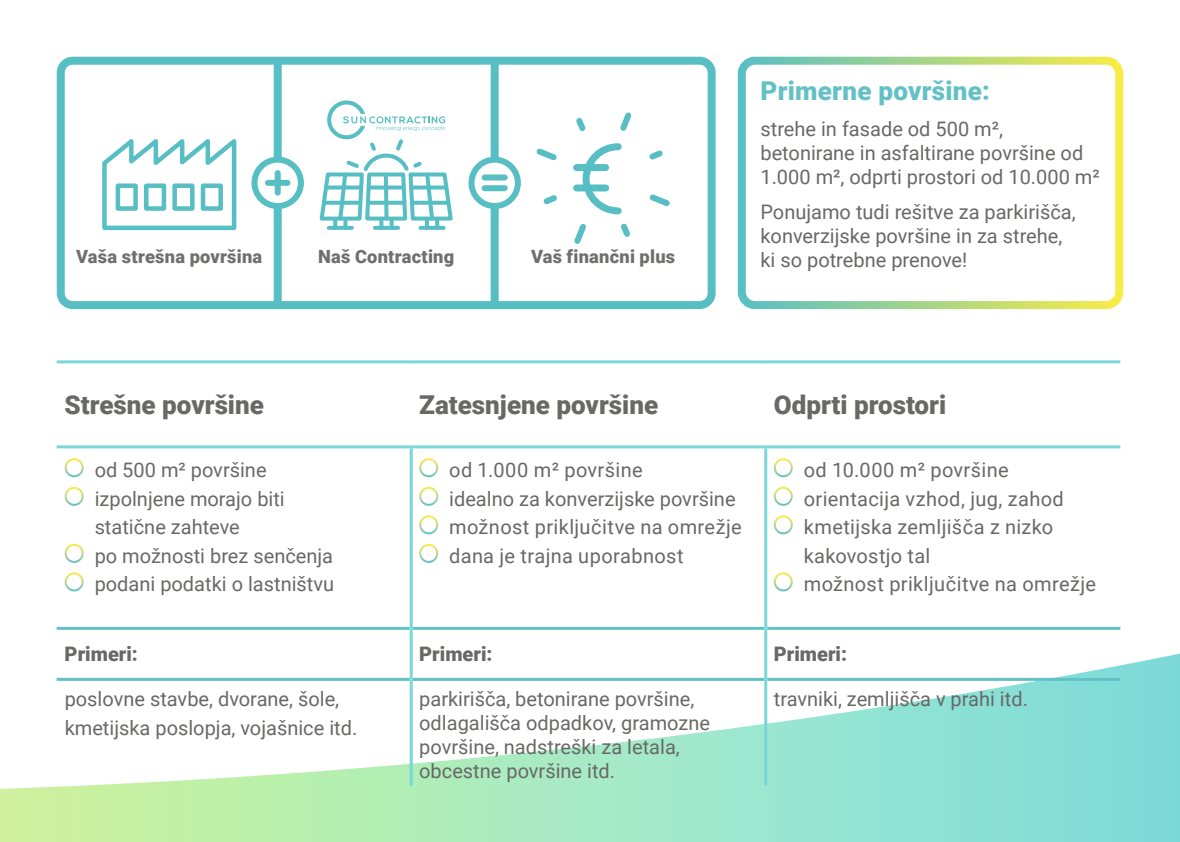
<style>
.page{position:relative;width:1180px;height:842px;background:#fff}
.page>*{position:absolute;margin:0;border:0;box-sizing:border-box;transform-origin:0 0}
.t1{font:900 26px "Roboto";color:#686867}
.t2{font:900 26px "Roboto";letter-spacing:.01em;color:#63c1c6}
.t3{font:20px/28.6px "Roboto";color:#686867}
.t4{font:900 20px "Roboto";color:#686867}
.t5{font:900 18.2px "Roboto";letter-spacing:.015em;color:#6f6f6e}
</style>
<div class="page">
<svg style="left:0;top:651px;width:1179px;height:191px"></svg>
<div style="left:737px;top:57px;width:386px;height:252px;border:8px solid #fff;border-radius:13px"></div>
<hr style="left:57px;top:627px;width:352px;height:3px;background:#63c1c6">
<hr style="left:412px;top:627px;width:352px;height:3px;background:#63c1c6">
<hr style="left:767px;top:627px;width:353px;height:3px;background:#63c1c6">
<hr style="left:57px;top:678px;width:352px;height:3px;background:#63c1c6">
<hr style="left:412px;top:678px;width:352px;height:3px;background:#63c1c6">
<hr style="left:767px;top:678px;width:353px;height:3px;background:#63c1c6">
<hr style="left:409px;top:448px;width:3px;height:180px;background:#7ad7d8">
<hr style="left:764px;top:448px;width:3px;height:180px;background:#7ad7d8">
<hr style="left:409px;top:628px;width:3px;height:51px;background:#7ad7d8">
<hr style="left:764px;top:628px;width:3px;height:51px;background:#7ad7d8">
<hr style="left:409px;top:679px;width:3px;height:107px;background:#7ad7d8">
<hr style="left:764px;top:679px;width:3px;height:107px;background:#7ad7d8">
<hr style="left:57px;top:360px;width:354px;height:3px;background:#7ad7d8">
<hr style="left:411px;top:360px;width:354px;height:3px;background:#7ad7d8">
<hr style="left:765px;top:360px;width:355px;height:3px;background:#7ad7d8">
<hr style="left:57px;top:445px;width:354px;height:3px;background:#7ad7d8">
<hr style="left:411px;top:445px;width:354px;height:3px;background:#7ad7d8">
<hr style="left:765px;top:445px;width:355px;height:3px;background:#7ad7d8">
<svg style="left:65px;top:458px;width:19px;height:19px"></svg>
<svg style="left:65px;top:487px;width:19px;height:19px"></svg>
<svg style="left:65px;top:544px;width:19px;height:19px"></svg>
<svg style="left:65px;top:572px;width:19px;height:19px"></svg>
<svg style="left:419px;top:458px;width:19px;height:19px"></svg>
<svg style="left:419px;top:487px;width:19px;height:19px"></svg>
<svg style="left:419px;top:515px;width:19px;height:19px"></svg>
<svg style="left:419px;top:544px;width:19px;height:19px"></svg>
<svg style="left:773px;top:458px;width:19px;height:19px"></svg>
<svg style="left:773px;top:487px;width:19px;height:19px"></svg>
<svg style="left:773px;top:515px;width:19px;height:19px"></svg>
<svg style="left:773px;top:572px;width:19px;height:19px"></svg>
<div style="left:57px;top:57px;width:658px;height:252px;border:8px solid #57bfc4;border-radius:12px"></div>
<div style="left:490px;top:206px;width:8px;height:99px;background:#57bfc4"></div>
<div style="left:490px;top:61px;width:8px;height:99px;background:#57bfc4"></div>
<div style="left:274px;top:61px;width:8px;height:99px;background:#57bfc4"></div>
<div style="left:274px;top:206px;width:8px;height:99px;background:#57bfc4"></div>
<div style="left:468px;top:157px;width:53px;height:52px;border:6px solid #57bfc4;border-radius:50%"></div>
<div style="left:251px;top:157px;width:53px;height:52px;border:6px solid #57bfc4;border-radius:50%"></div>
<div style="left:268px;top:180px;width:19px;height:6px;background:#57bfc4"></div>
<div style="left:275px;top:173px;width:6px;height:20px;background:#57bfc4"></div>
<div style="left:484px;top:174px;width:20px;height:6px;background:#57bfc4"></div>
<div style="left:484px;top:185px;width:20px;height:6px;background:#57bfc4"></div>
<svg style="left:102px;top:139px;width:135px;height:92px"></svg>
<svg style="left:329px;top:228px;width:23px;height:2px"></svg>
<svg style="left:375px;top:228px;width:23px;height:2px"></svg>
<svg style="left:420px;top:228px;width:23px;height:2px"></svg>
<svg style="left:319px;top:100px;width:134px;height:128px"></svg>
<svg style="left:324px;top:201px;width:35px;height:4px"></svg>
<svg style="left:326px;top:185px;width:35px;height:4px"></svg>
<svg style="left:649px;top:194px;width:21px;height:12px"></svg>
<svg style="left:649px;top:150px;width:14px;height:10px"></svg>
<svg style="left:536px;top:148px;width:21px;height:13px"></svg>
<svg style="left:543px;top:195px;width:14px;height:10px"></svg>
<svg style="left:573px;top:112px;width:59px;height:132px"></svg>
<p class="t5" style="left:76px;top:244px;width:187px">Vaša strešna površina</p>
<p class="t5" style="left:318px;top:244px;width:138px">Naš Contracting</p>
<p class="t5" style="left:531px;top:244px;width:146px">Vaš finančni plus</p>
<h1 class="t2" style="left:760px;top:73px;width:231px">Primerne površine:</h1>
<p class="t3" style="left:760px;top:116px;width:341px;line-height:24px">strehe in fasade od 500 m², betonirane in asfaltirane površine od<br>1.000 m², odprti prostori od 10.000 m²</p>
<p class="t3" style="left:760px;top:199px;width:316px;line-height:24px">Ponujamo tudi rešitve za parkirišča, konverzijske površine in za strehe, ki so potrebne prenove!</p>
<h1 class="t1" style="left:65px;top:387px;width:201px">Strešne površine</h1>
<h1 class="t1" style="left:419px;top:387px;width:240px">Zatesnjene površine</h1>
<h1 class="t1" style="left:773px;top:387px;width:174px">Odprti prostori</h1>
<p class="t3" style="left:95px;top:455px;width:241px">od 500 m² površine izpolnjene morajo biti statične zahteve<br>po možnosti brez senčenja podani podatki o lastništvu</p>
<p class="t3" style="left:449px;top:455px;width:294px">od 1.000 m² površine<br>idealno za konverzijske površine možnost priključitve na omrežje dana je trajna uporabnost</p>
<p class="t3" style="left:803px;top:455px;width:294px">od 10.000 m² površine orientacija vzhod, jug, zahod kmetijska zemljišča z nizko kakovostjo tal<br>možnost priključitve na omrežje</p>
<p class="t4" style="left:65px;top:640px;width:75px">Primeri:</p>
<p class="t4" style="left:419px;top:640px;width:75px">Primeri:</p>
<p class="t4" style="left:773px;top:640px;width:75px">Primeri:</p>
<p class="t3" style="left:65px;top:683px;width:294px;line-height:29.6px">poslovne stavbe, dvorane, šole, kmetijska poslopja, vojašnice itd.</p>
<p class="t3" style="left:419px;top:686px;width:292px;line-height:24px">parkirišča, betonirane površine, odlagališča odpadkov, gramozne površine, nadstreški za letala, obcestne površine itd.</p>
<p class="t3" style="left:773px;top:684px;width:255px">travniki, zemljišča v prahi itd.</p>
</div>
